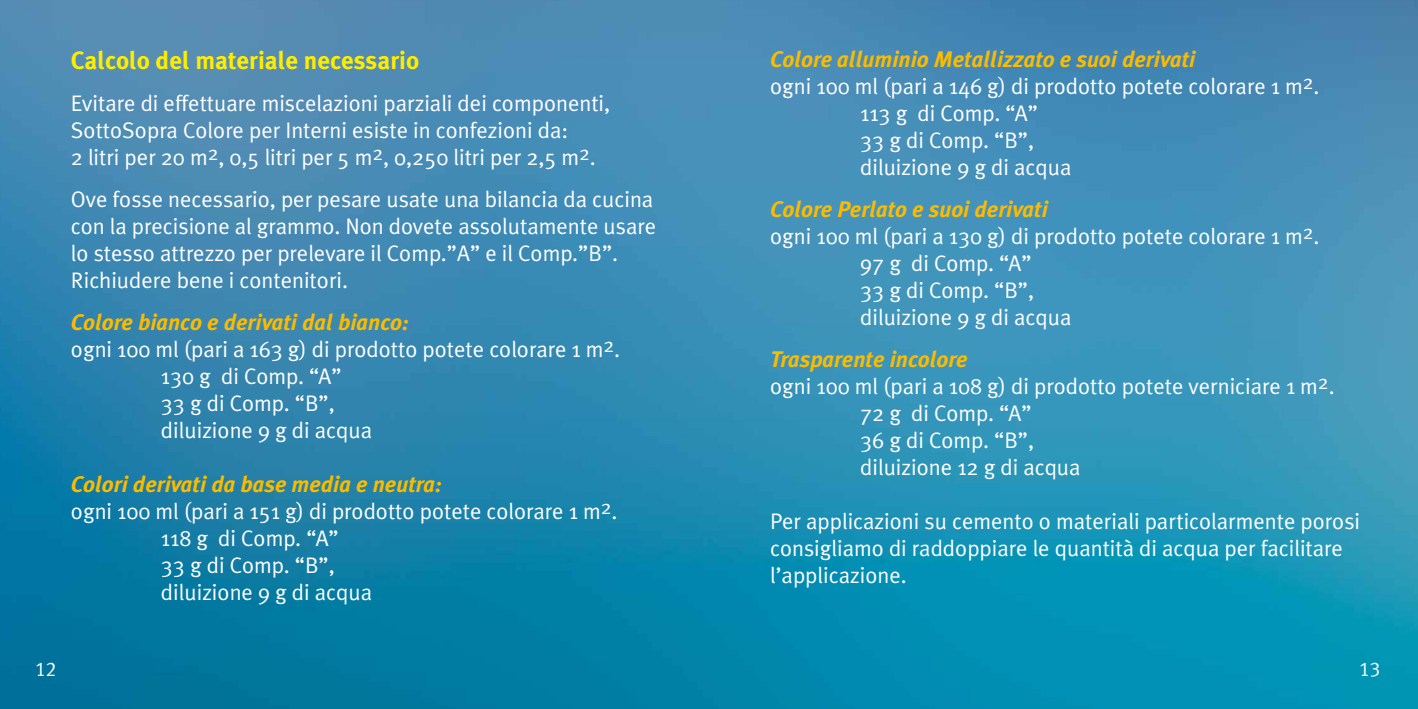
<style>
.page{position:relative;width:1418px;height:709px;background:#fff}
.page>*{position:absolute;margin:0;border:0;box-sizing:border-box;transform-origin:0 0}
.t1{font:700 25px "Meta Plus";color:#ffed00}
.t2{font:22.5px/27px "Meta Plus Normal";color:#fff}
.t3{font:italic 700 22.5px "Meta Plus";color:#fabb00}
.t4{font:20px "Meta Plus Normal Caps";color:#fff}
</style>
<div class="page">
<img style="left:0;top:0;width:1417px;height:709px">
<p class="t1" style="left:71px;top:46px;width:350px">Calcolo del materiale necessario</p>
<p class="t2" style="left:71px;top:89px;width:541px">Evitare di effettuare miscelazioni parziali dei componenti,<br>SottoSopra Colore per Interni esiste in confezioni da:<br>2 litri per 20 m<sup>2</sup>, 0,5 litri per 5 m<sup>2</sup>, 0,250 litri per 2,5 m<sup>2</sup>.</p>
<p class="t2" style="left:71px;top:185px;width:587px">Ove fosse necessario, per pesare usate una bilancia da cucina con la precisione al grammo. Non dovete assolutamente usare lo stesso attrezzo per prelevare il Comp.”A” e il Comp.”B”.<br>Richiudere bene i contenitori.</p>
<p class="t3" style="left:71px;top:309px;width:339px">Colore bianco e derivati dal bianco:</p>
<p class="t2" style="left:161px;top:335px;width:461px;text-indent:-90px">ogni 100 ml (pari a 163 g) di prodotto potete colorare 1 m<sup>2</sup>.<br>130 g di Comp. “A”<br>33 g di Comp. “B”,<br>diluizione 9 g di acqua</p>
<p class="t3" style="left:71px;top:471px;width:372px">Colori derivati da base media e neutra:</p>
<p class="t2" style="left:161px;top:497px;width:458px;text-indent:-90px">ogni 100 ml (pari a 151 g) di prodotto potete colorare 1 m<sup>2</sup>.<br>118 g di Comp. “A”<br>33 g di Comp. “B”,<br>diluizione 9 g di acqua</p>
<p class="t3" style="left:770px;top:46px;width:427px">Colore alluminio Metallizzato e suoi derivati</p>
<p class="t2" style="left:860px;top:73px;width:461px;text-indent:-90px">ogni 100 ml (pari a 146 g) di prodotto potete colorare 1 m<sup>2</sup>.<br>113 g di Comp. “A”<br>33 g di Comp. “B”,<br>diluizione 9 g di acqua</p>
<p class="t3" style="left:770px;top:196px;width:279px">Colore Perlato e suoi derivati</p>
<p class="t2" style="left:860px;top:223px;width:461px;text-indent:-90px">ogni 100 ml (pari a 130 g) di prodotto potete colorare 1 m<sup>2</sup>.<br>97 g di Comp. “A”<br>33 g di Comp. “B”,<br>diluizione 9 g di acqua</p>
<p class="t3" style="left:770px;top:346px;width:199px">Trasparente incolore</p>
<p class="t2" style="left:860px;top:373px;width:476px;text-indent:-90px">ogni 100 ml (pari a 108 g) di prodotto potete verniciare 1 m<sup>2</sup>.<br>72 g di Comp. “A”<br>36 g di Comp. “B”,<br>diluizione 12 g di acqua</p>
<p class="t2" style="left:770px;top:508px;width:591px">Per applicazioni su cemento o materiali particolarmente porosi consigliamo di raddoppiare le quantità di acqua per facilitare l’applicazione.</p>
<p class="t4" style="left:35px;top:657px;width:23px">12</p>
<p class="t4" style="left:1359px;top:657px;width:23px">13</p>
</div>
